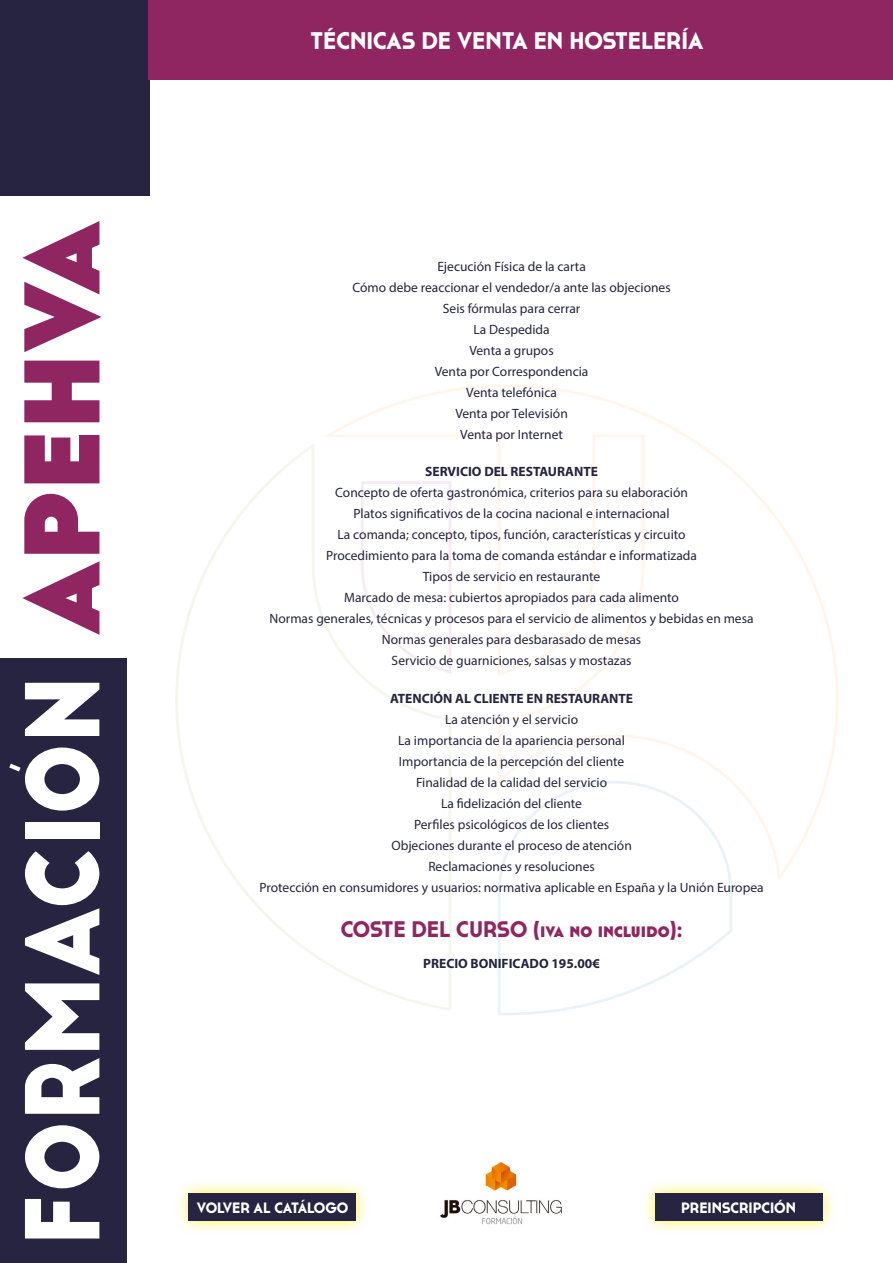
<style>
.page{position:relative;width:893px;height:1263px;background:#fff}
.page>*{position:absolute;margin:0;border:0;box-sizing:border-box;transform-origin:0 0}
.t1{font:700 24px "Cassannet";color:#fff}
.t2{font:700 22.5px "Cassannet";color:#8f2661}
.t3{font:700 15px "Cassannet";color:#fff}
.t4{font:13.5px/21px "Myriad Pro";color:#262440;text-align:center}
.t5{font:700 13.5px "Myriad Pro";color:#262440}
</style>
<div class="page">
<div style="left:0;top:0;width:150px;height:196px;background:#262440"></div>
<svg style="left:324px;top:384px;width:515px;height:497px"></svg>
<svg style="left:175px;top:443px;width:276px;height:567px"></svg>
<svg style="left:498px;top:781px;width:234px;height:234px"></svg>
<div style="left:0;top:658px;width:127px;height:605px;background:#262440"></div>
<svg style="left:25px;top:1199px;width:74px;height:39px"></svg>
<svg style="left:25px;top:1125px;width:74px;height:63px"></svg>
<svg style="left:25px;top:1058px;width:74px;height:56px"></svg>
<svg style="left:25px;top:983px;width:74px;height:67px"></svg>
<svg style="left:25px;top:851px;width:74px;height:124px"></svg>
<div style="left:25px;top:822px;width:74px;height:17px;background:#fff"></div>
<svg style="left:25px;top:683px;width:74px;height:53px"></svg>
<svg style="left:9px;top:747px;width:90px;height:63px"></svg>
<svg style="left:22px;top:561px;width:77px;height:74px"></svg>
<svg style="left:24px;top:494px;width:75px;height:60px"></svg>
<svg style="left:24px;top:435px;width:75px;height:48px;background:#9d4275"></svg>
<svg style="left:24px;top:361px;width:75px;height:61px"></svg>
<svg style="left:22px;top:221px;width:80px;height:131px"></svg>
<div style="left:149px;top:0;width:744px;height:79px;background:#8f2661"></div>
<img style="left:440px;top:1162px;width:122px;height:63px">
<div style="left:175px;top:1179px;width:195px;height:56px;background:#ffed00;opacity:.75"></div>
<div style="left:189px;top:1193px;width:167px;height:27px;background:#262440"></div>
<div style="left:641px;top:1179px;width:195px;height:56px;background:#ffed00;opacity:.75"></div>
<div style="left:655px;top:1193px;width:167px;height:27px;background:#262440"></div>
<h1 class="t1" style="left:310px;top:26px;width:394px">TÉCNICAS DE VENTA EN HOSTELERÍA</h1>
<p class="t4" style="left:352px;top:255px;width:320px">Ejecución Física de la carta<br>Cómo debe reaccionar el vendedor/a ante las objeciones<br>Seis fórmulas para cerrar<br>La Despedida<br>Venta a grupos<br>Venta por Correspondencia<br>Venta telefónica<br>Venta por Televisión<br>Venta por Internet</p>
<p class="t5" style="left:425px;top:463px;width:174px">SERVICIO DEL RESTAURANTE</p>
<p class="t4" style="left:270px;top:482px;width:485px">Concepto de oferta gastronómica, criterios para su elaboración<br>Platos significativos de la cocina nacional e internacional<br>La comanda; concepto, tipos, función, características y circuito<br>Procedimiento para la toma de comanda estándar e informatizada<br>Tipos de servicio en restaurante<br>Marcado de mesa: cubiertos apropiados para cada alimento<br>Normas generales, técnicas y procesos para el servicio de alimentos y bebidas en mesa Normas generales para desbarasado de mesas<br>Servicio de guarniciones, salsas y mostazas</p>
<p class="t5" style="left:390px;top:689px;width:245px">ATENCIÓN AL CLIENTE EN RESTAURANTE</p>
<p class="t4" style="left:260px;top:708px;width:506px">La atención y el servicio<br>La importancia de la apariencia personal<br>Importancia de la percepción del cliente<br>Finalidad de la calidad del servicio<br>La fidelización del cliente<br>Perfiles psicológicos de los clientes<br>Objeciones durante el proceso de atención<br>Reclamaciones y resoluciones<br>Protección en consumidores y usuarios: normativa aplicable en España y la Unión Europea</p>
<h2 class="t2" style="left:341px;top:915px;width:343px">COSTE DEL CURSO (iva no incluido):</h2>
<p class="t5" style="left:423px;top:955px;width:178px">PRECIO BONIFICADO 195.00€</p>
<p class="t3" style="left:197px;top:1198px;width:153px">VOLVER AL CATÁLOGO</p>
<p class="t3" style="left:681px;top:1198px;width:116px">PREINSCRIPCIÓN</p>
</div>
